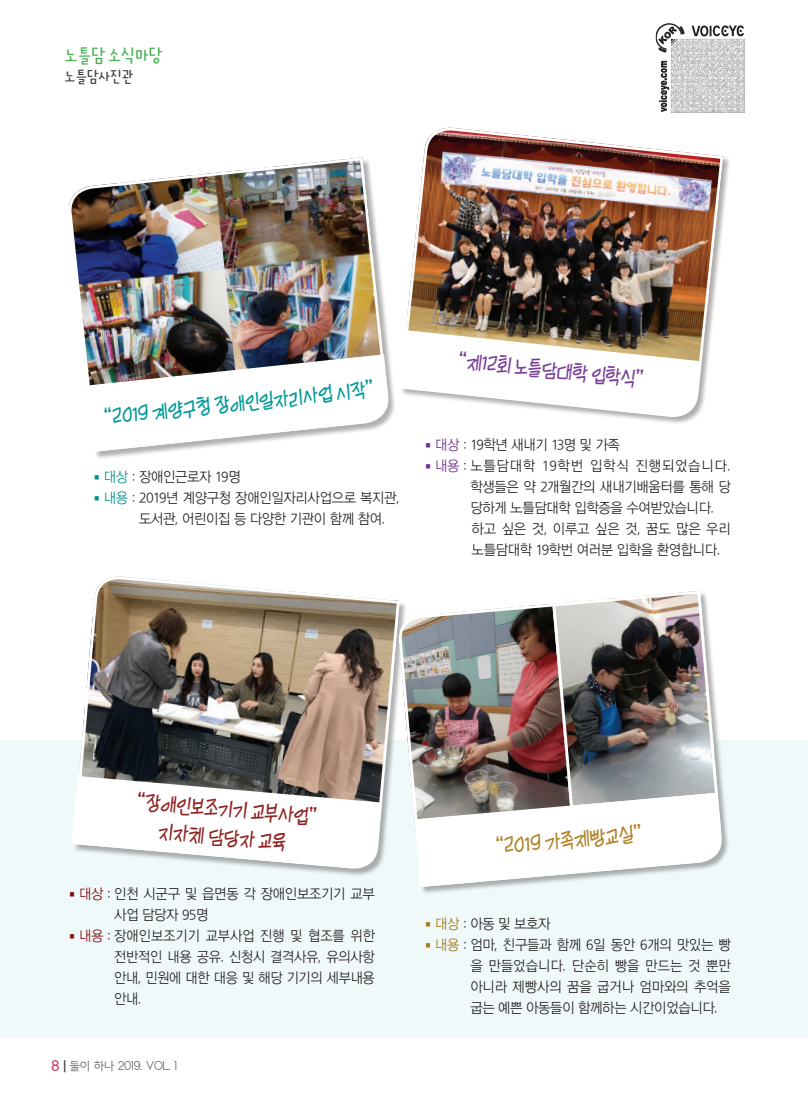
<style>
.page{position:relative;width:808px;height:1106px;background:#fff}
.page>*{position:absolute;margin:0;border:0;box-sizing:border-box;transform-origin:0 0}
.t1{font:21px/28px "THE Something";color:#8f2423;text-align:center;scale:.95 1}
.t2{font:21px "THE Something";color:#b08328;scale:.95 1}
.t3{font:20.55px "THE Something";color:#009898;scale:.95 1}
.t4{font:20.55px "THE Something";color:#783e98;scale:.95 1}
.t5{font:19.5px "THE Minitoy";letter-spacing:-.02em;color:#49af56;scale:.95 1}
.t6{font:16.5px "THE Minitoy";letter-spacing:-.02em;color:#3e3e3f;scale:.95 1}
.t7{font:14.25px/21px "THE Lux Go R";letter-spacing:-.03em;color:#231f20;scale:.95 1}
.t8{font:11.25px "THE Jung 130";letter-spacing:-.05em;color:#636366}
.s1{color:#00918e}
.s2{color:#6e2c91}
.s3{color:#850913}
.s4{font-family:"THE Jung 150";font-size:13.5px;color:#ce3d62}
.s5{font-family:"THE Jung 150";font-size:13.5px;color:#4b4c4d}
.s6{color:#a67711}
</style>
<div class="page">
<hr style="left:807px;top:0;width:1px;height:1106px;background:#e1f3f4">
<div style="left:0;top:740px;width:808px;height:297px;background:#eff9f9"></div>
<div style="left:73px;top:576px;width:335px;height:300px;background:#231f20;opacity:.35"></div>
<img style="left:73px;top:576px;width:328px;height:294px">
<div style="left:399px;top:591px;width:331px;height:303px;background:#231f20;opacity:.35"></div>
<img style="left:398px;top:589px;width:324px;height:299px">
<div style="left:400px;top:128px;width:331px;height:297px;background:#231f20;opacity:.35"></div>
<img style="left:400px;top:127px;width:325px;height:292px">
<img style="left:551px;top:589px;width:168px;height:203px">
<svg style="left:415px;top:792px;width:306px;height:95px"></svg>
<svg style="left:72px;top:776px;width:308px;height:94px"></svg>
<div style="left:69px;top:158px;width:327px;height:302px;background:#231f20;opacity:.35"></div>
<img style="left:69px;top:157px;width:320px;height:296px">
<svg style="left:88px;top:354px;width:303px;height:97px"></svg>
<svg style="left:655px;top:23px;width:90px;height:90px"></svg>
<h3 class="t5" style="left:64px;top:43px;width:106px">노틀담 소식마당</h3>
<p class="t6" style="left:64px;top:66px;width:75px">노틀담사진관</p>
<h2 class="t3" style="left:103px;top:402px;width:287px;rotate:-6deg">“2019 계양구청 장애인일자리사업 시작”</h2>
<p class="t7" style="left:94px;top:466px;width:157px"><sup>■</sup> <span class="s1">대상</span> : 장애인근로자 19명</p>
<p class="t7" style="left:139px;top:487px;width:276px;text-indent:-45px"><sup>■</sup> <span class="s1">내용</span> : 2019년 계양구청 장애인일자리사업으로 복지관, 도서관, 어린이집 등 다양한 기관이 함께 참여.</p>
<h2 class="t4" style="left:460px;top:345px;width:197px;rotate:6deg">“제12회 노틀담대학 입학식”</h2>
<p class="t7" style="left:425px;top:434px;width:207px"><sup>■</sup> <span class="s2">대상</span> : 19학년 새내기 13명 및 가족</p>
<p class="t7" style="left:470px;top:455px;width:276px;text-indent:-45px"><sup>■</sup> <span class="s2">내용</span> : 노틀담대학 19학번 입학식 진행되었습니다. 학생들은 약 2개월간의 새내기배움터를 통해 당 당하게 노틀담대학 입학증을 수여받았습니다. 하고 싶은 것, 이루고 싶은 것, 꿈도 많은 우리 노틀담대학 19학번 여러분 입학을 환영합니다.</p>
<h1 class="t1" style="left:138px;top:786px;width:192px;rotate:5deg">“장애인보조기기 교부사업” 지자체 담당자 교육</h1>
<p class="t7" style="left:114px;top:883px;width:276px;text-indent:-45px"><sup>■</sup> <span class="s3">대상</span> : 인천 시군구 및 읍면동 각 장애인보조기기 교부 사업 담당자 95명</p>
<p class="t7" style="left:114px;top:925px;width:276px;text-align:justify;text-indent:-45px"><sup>■</sup> <span class="s3">내용</span> : 장애인보조기기 교부사업 진행 및 협조를 위한 전반적인 내용 공유. 신청시 결격사유, 유의사항 안내, 민원에 대한 대응 및 해당 기기의 세부내용 안내.</p>
<p class="t8" style="left:51px;top:1059px;width:128px"><span class="s4">8</span> <span class="s5">|</span> 둘이 하나 2019. VOL. 1</p>
<h1 class="t2" style="left:494px;top:831px;width:156px;rotate:-5deg">“2019 가족제빵교실”</h1>
<p class="t7" style="left:425px;top:913px;width:134px"><sup>■</sup> <span class="s6">대상</span> : 아동 및 보호자</p>
<p class="t7" style="left:470px;top:934px;width:276px;text-align:justify;text-indent:-45px"><sup>■</sup> <span class="s6">내용</span> : 엄마, 친구들과 함께 6일 동안 6개의 맛있는 빵 을 만들었습니다. 단순히 빵을 만드는 것 뿐만 아니라 제빵사의 꿈을 굽거나 엄마와의 추억을 굽는 예쁜 아동들이 함께하는 시간이었습니다.</p>
</div>
